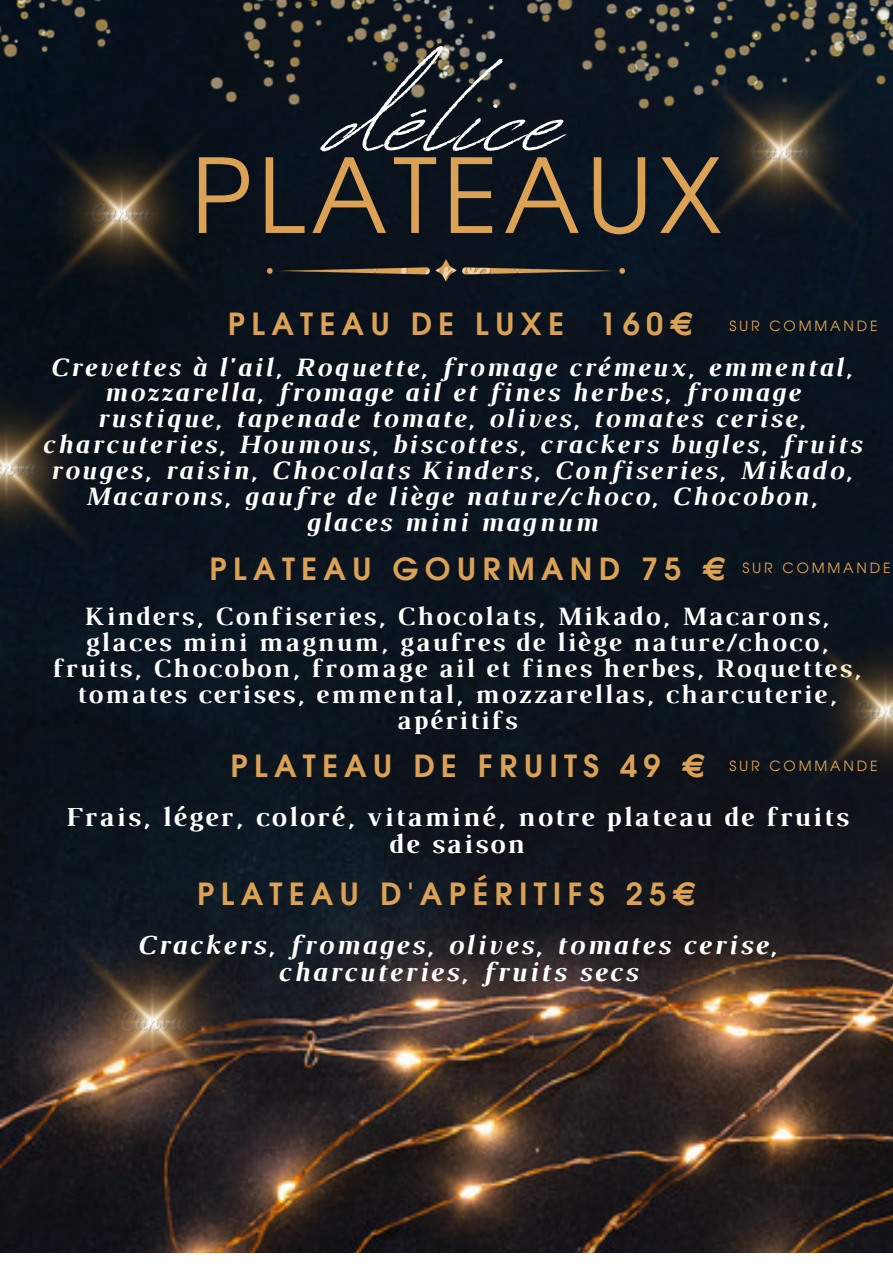
<style>
.page{position:relative;width:893px;height:1264px;background:#fff}
.page>*{position:absolute;margin:0;border:0;box-sizing:border-box;transform-origin:0 0}
.t1{font:182.7px "Revive 80 Signature";color:#fff}
.t2{font:102.45px "Evolventa";letter-spacing:.06em;color:#dba256}
.t3{font:700 30.6px "Evolventa";letter-spacing:.2em;color:#dba256}
.t4{font:italic 700 28.05px/27px "Luthier";letter-spacing:.075em;color:#fff;text-align:center}
.t5{font:700 28.05px/27px "Luthier";letter-spacing:.075em;color:#fff;text-align:center}
.t6{font:italic 700 27px/25.8px "Luthier";letter-spacing:.075em;color:#fff;text-align:center}
.t7{font:700 27px/25.8px "Luthier";letter-spacing:.075em;color:#fff;text-align:center}
.t8{font:14.1px "Evolventa";letter-spacing:.2em;color:#dba256}
</style>
<div class="page">
<img style="left:0;top:569px;width:892px;height:683px">
<div style="left:0;top:0;width:892px;height:569px;background:#0b131e"></div>
<img style="left:268px;top:260px;width:356px;height:21px">
<img style="left:673px;top:44px;width:216px;height:215px">
<img style="left:38px;top:907px;width:229px;height:229px">
<img style="left:0;top:352px;width:122px;height:231px">
<img style="left:777px;top:603px;width:115px;height:216px">
<img style="left:13px;top:106px;width:216px;height:216px">
<h1 class="t1" style="left:328px;top:-20px;width:237px">délice</h1>
<h2 class="t2" style="left:191px;top:124px;width:532px">PLATEAUX</h2>
<p class="t3" style="left:228px;top:302px;width:466px">PLATEAU DE LUXE 160€</p>
<p class="t6" style="left:40px;top:356px;width:821px">Crevettes à l'ail, Roquette, fromage crémeux, emmental, mozzarella, fromage ail et fines herbes, fromage rustique, tapenade tomate, olives, tomates cerise, charcuteries, Houmous, biscottes, crackers bugles, fruits rouges, raisin, Chocolats Kinders, Confiseries, Mikado, Macarons, gaufre de liège nature/choco, Chocobon, glaces mini magnum</p>
<p class="t8" style="left:729px;top:316px;width:150px">SUR COMMANDE</p>
<p class="t3" style="left:209px;top:548px;width:517px">PLATEAU GOURMAND 75 €</p>
<p class="t8" style="left:742px;top:558px;width:150px">SUR COMMANDE</p>
<p class="t7" style="left:52px;top:605px;width:810px">Kinders, Confiseries, Chocolats, Mikado, Macarons, glaces mini magnum, gaufres de liège nature/choco, fruits, Chocobon, fromage ail et fines herbes, Roquettes, tomates cerises, emmental, mozzarellas, charcuterie, apéritifs</p>
<p class="t3" style="left:230px;top:744px;width:475px">PLATEAU DE FRUITS 49 €</p>
<p class="t8" style="left:729px;top:755px;width:150px">SUR COMMANDE</p>
<p class="t5" style="left:65px;top:805px;width:784px">Frais, léger, coloré, vitaminé, notre plateau de fruits de saison</p>
<p class="t3" style="left:197px;top:872px;width:500px">PLATEAU D'APÉRITIFS 25€</p>
<p class="t4" style="left:135px;top:933px;width:643px">Crackers, fromages, olives, tomates cerise, charcuteries, fruits secs</p>
</div>
